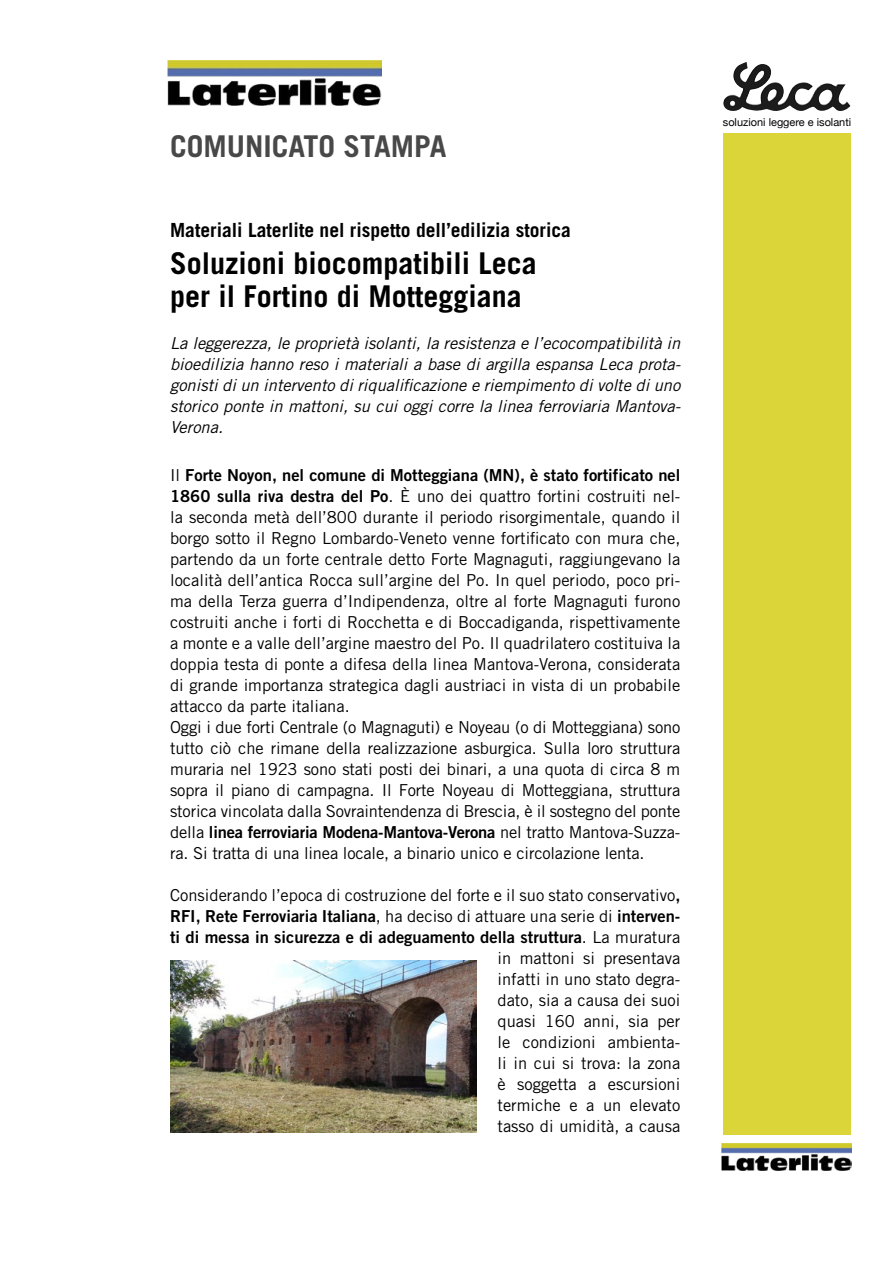
<style>
.page{position:relative;width:893px;height:1263px;background:#fff}
.page>*{position:absolute;margin:0;border:0;box-sizing:border-box;transform-origin:0 0}
.t1{font:700 30px/33px "Trade Gothic LT Std";color:#000}
.t2{font:700 30px "Trade Gothic LT Std";color:#484848}
.t3{font:700 19.5px "Trade Gothic LT Std";color:#000}
.t4{font:16.5px/21px "Trade Gothic LT Std";color:#000}
.t5{font:italic 16.5px/21px "Trade Gothic LT Std";color:#000;text-align:justify}
.t6{font:16.5px/21px "Trade Gothic LT Std Bd 2";color:#000}
.t7{font:10.95px "Helvetica Neue";color:#000}
.s1{font-family:"Trade Gothic LT Std"}
.s2{font-family:"Trade Gothic LT Std Bd 2"}
</style>
<div class="page">
<div style="left:723px;top:133px;width:127px;height:1001px;background:#dbd539"></div>
<img style="left:723px;top:62px;width:128px;height:49px">
<img style="left:168px;top:60px;width:214px;height:45px">
<img style="left:722px;top:1143px;width:129px;height:27px">
<img style="left:170px;top:960px;width:306px;height:172px">
<h1 class="t2" style="left:170px;top:128px;width:278px">COMUNICATO STAMPA</h1>
<p class="t3" style="left:170px;top:218px;width:402px">Materiali Laterlite nel rispetto dell’edilizia storica</p>
<h1 class="t1" style="left:170px;top:246px;width:368px">Soluzioni biocompatibili Leca per il Fortino di Motteggiana</h1>
<p class="t5" style="left:170px;top:333px;width:512px">La leggerezza, le proprietà isolanti, la resistenza e l’ecocompatibilità in bioedilizia hanno reso i materiali a base di argilla espansa Leca prota&shy;gonisti di un intervento di riqualificazione e riempimento di volte di uno storico ponte in mattoni, su cui oggi corre la linea ferroviaria Mantova-Verona.</p>
<p class="t6" style="left:170px;top:464px;width:512px"><span class="s1">Il</span> Forte Noyon, nel comune di Motteggiana (MN), è stato fortificato nel</p>
<p class="t4" style="left:170px;top:485px;width:512px"><span class="s2">1860 sulla riva destra del Po</span>. È uno dei quattro fortini costruiti nel&shy;la seconda metà dell’800 durante il periodo risorgimentale, quando il borgo sotto il Regno Lombardo-Veneto venne fortificato con mura che, partendo da un forte centrale detto Forte Magnaguti, raggiungevano la località dell’antica Rocca sull’argine del Po. In quel periodo, poco pri&shy;ma della Terza guerra d’Indipendenza, oltre al forte Magnaguti furono costruiti anche i forti di Rocchetta e di Boccadiganda, rispettivamente a monte e a valle dell’argine maestro del Po. Il quadrilatero costituiva la doppia testa di ponte a difesa della linea Mantova-Verona, considerata di grande importanza strategica dagli austriaci in vista di un probabile attacco da parte italiana.<br>Oggi i due forti Centrale (o Magnaguti) e Noyeau (o di Motteggiana) sono tutto ciò che rimane della realizzazione asburgica. Sulla loro struttura muraria nel 1923 sono stati posti dei binari, a una quota di circa 8 m sopra il piano di campagna. Il Forte Noyeau di Motteggiana, struttura storica vincolata dalla Sovraintendenza di Brescia, è il sostegno del ponte</p>
<p class="t6" style="left:170px;top:821px;width:512px"><span class="s1">della</span> linea ferroviaria Modena-Mantova-Verona <span class="s1">nel tratto Mantova-Suzza-</span></p>
<p class="t4" style="left:170px;top:842px;width:476px">ra. Si tratta di una linea locale, a binario unico e circolazione lenta.</p>
<p class="t4" style="left:170px;top:884px;width:512px">Considerando l’epoca di costruzione del forte e il suo stato conservativo<span class="s2">,</span></p>
<p class="t6" style="left:170px;top:905px;width:512px">RFI, Rete Ferroviaria Italiana<span class="s1">, ha deciso di attuare una serie di</span> interven&shy;ti di messa in sicurezza e di adeguamento della struttura<span class="s1">. La muratura</span></p>
<p class="t4" style="left:497px;top:947px;width:184px;text-align:justify">in mattoni si presentava infatti in uno stato degra&shy;dato, sia a causa dei suoi quasi 160 anni, sia per le condizioni ambienta&shy;li in cui si trova: la zona è soggetta a escursioni termiche e a un elevato tasso di umidità, a causa</p>
<p class="t7" style="left:723px;top:114px;width:130px">soluzioni leggere e isolanti</p>
</div>
